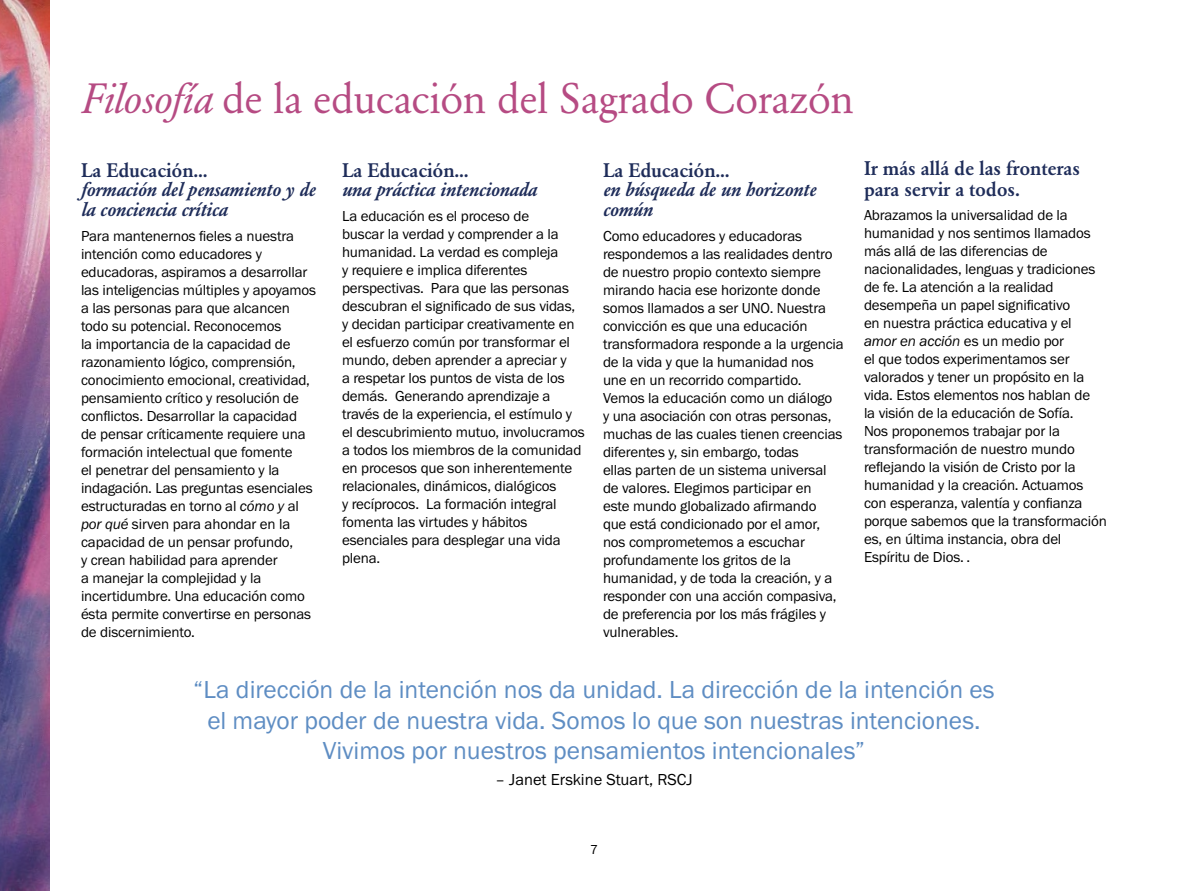
<style>
.page{position:relative;width:1188px;height:891px;background:#fff}
.page>*{position:absolute;margin:0;border:0;box-sizing:border-box;transform-origin:0 0}
.t1{font:42px "Garamond BE";letter-spacing:-.01em;color:#b64b83}
.t2{font:25.5px/30.6px "Franklin Gothic URW Boo";color:#5e8dc3;text-align:center}
.t3{font:italic 500 19.5px/19.5px "Garamond BE";letter-spacing:-.01em;color:#1f2d5a}
.t4{font:500 19.5px/21px "Garamond BE";letter-spacing:-.01em;color:#1f2d5a}
.t5{font:16.5px "Franklin Gothic URW Boo";color:#000}
.t6{font:15px/18px "Franklin Gothic URW Boo";letter-spacing:-.01em;color:#000}
.t7{font:15px "Franklin Gothic URW Boo Ita";letter-spacing:-.01em;color:#000}
.t8{font:13.5px "Franklin Gothic URW Boo";color:#000}
.s1{font-style:italic}
.s2{font-family:"Franklin Gothic URW Boo Ita"}
.s3{font-family:"Franklin Gothic URW Boo"}
</style>
<div class="page">
<img style="left:0;top:0;width:49px;height:891px">
<h1 class="t1" style="left:81px;top:74px;width:775px"><span class="s1">Filosofía</span> de la educación del Sagrado Corazón</h1>
<h3 class="t4" style="left:81px;top:160px;width:128px">La Educación...</h3>
<h3 class="t3" style="left:81px;top:180px;width:236px">formación del pensamiento y de la conciencia crítica</h3>
<p class="t6" style="left:81px;top:226px;width:237px">Para mantenernos fieles a nuestra intención como educadores y educadoras, aspiramos a desarrollar las inteligencias múltiples y apoyamos a las personas para que alcancen todo su potencial. Reconocemos<br>la importancia de la capacidad de razonamiento lógico, comprensión, conocimiento emocional, creatividad, pensamiento crítico y resolución de conflictos. Desarrollar la capacidad de pensar críticamente requiere una formación intelectual que fomente<br>el penetrar del pensamiento y la indagación. Las preguntas esenciales estructuradas en torno al <span class="s2">cómo y</span> al <span class="s2">por qué</span> sirven para ahondar en la capacidad de un pensar profundo,<br>y crean habilidad para aprender<br>a manejar la complejidad y la incertidumbre. Una educación como ésta permite convertirse en personas de discernimiento.</p>
<h3 class="t4" style="left:342px;top:160px;width:128px">La Educación...</h3>
<h3 class="t3" style="left:342px;top:180px;width:197px">una práctica intencionada</h3>
<p class="t6" style="left:342px;top:207px;width:244px">La educación es el proceso de<br>buscar la verdad y comprender a la humanidad. La verdad es compleja<br>y requiere e implica diferentes perspectivas. Para que las personas descubran el significado de sus vidas, y decidan participar creativamente en el esfuerzo común por transformar el mundo, deben aprender a apreciar y<br>a respetar los puntos de vista de los demás. Generando aprendizaje a través de la experiencia, el estímulo y el descubrimiento mutuo, involucramos a todos los miembros de la comunidad en procesos que son inherentemente relacionales, dinámicos, dialógicos<br>y recíprocos. La formación integral fomenta las virtudes y hábitos esenciales para desplegar una vida plena.</p>
<h3 class="t4" style="left:603px;top:160px;width:128px">La Educación...</h3>
<h3 class="t3" style="left:603px;top:180px;width:215px">en búsqueda de un horizonte común</h3>
<p class="t6" style="left:603px;top:226px;width:242px">Como educadores y educadoras respondemos a las realidades dentro de nuestro propio contexto siempre mirando hacia ese horizonte donde somos llamados a ser UNO. Nuestra convicción es que una educación transformadora responde a la urgencia de la vida y que la humanidad nos<br>une en un recorrido compartido.<br>Vemos la educación como un diálogo<br>y una asociación con otras personas, muchas de las cuales tienen creencias diferentes y, sin embargo, todas<br>ellas parten de un sistema universal de valores. Elegimos participar en<br>este mundo globalizado afirmando<br>que está condicionado por el amor, nos comprometemos a escuchar profundamente los gritos de la humanidad, y de toda la creación, y a responder con una acción compasiva, de preferencia por los más frágiles y vulnerables.</p>
<h3 class="t4" style="left:864px;top:157px;width:218px">Ir más allá de las fronteras para servir a todos.</h3>
<p class="t6" style="left:864px;top:206px;width:233px">Abrazamos la universalidad de la humanidad y nos sentimos llamados más allá de las diferencias de nacionalidades, lenguas y tradiciones de fe. La atención a la realidad desempeña un papel significativo<br>en nuestra práctica educativa y el</p>
<p class="t7" style="left:864px;top:332px;width:202px">amor en acción <span class="s3">es un medio por</span></p>
<p class="t6" style="left:864px;top:350px;width:244px">el que todos experimentamos ser valorados y tener un propósito en la vida. Estos elementos nos hablan de<br>la visión de la educación de Sofía.<br>Nos proponemos trabajar por la transformación de nuestro mundo reflejando la visión de Cristo por la humanidad y la creación. Actuamos con esperanza, valentía y confianza porque sabemos que la transformación es, en última instancia, obra del Espíritu de Dios. .</p>
<h2 class="t2" style="left:193px;top:674px;width:803px">“La dirección de la intención nos da unidad. La dirección de la intención es el mayor poder de nuestra vida. Somos lo que son nuestras intenciones.<br>Vivimos por nuestros pensamientos intencionales”</h2>
<p class="t5" style="left:495px;top:769px;width:199px">– Janet Erskine Stuart, RSCJ</p>
<p class="t8" style="left:590px;top:841px;width:9px">7</p>
</div>
